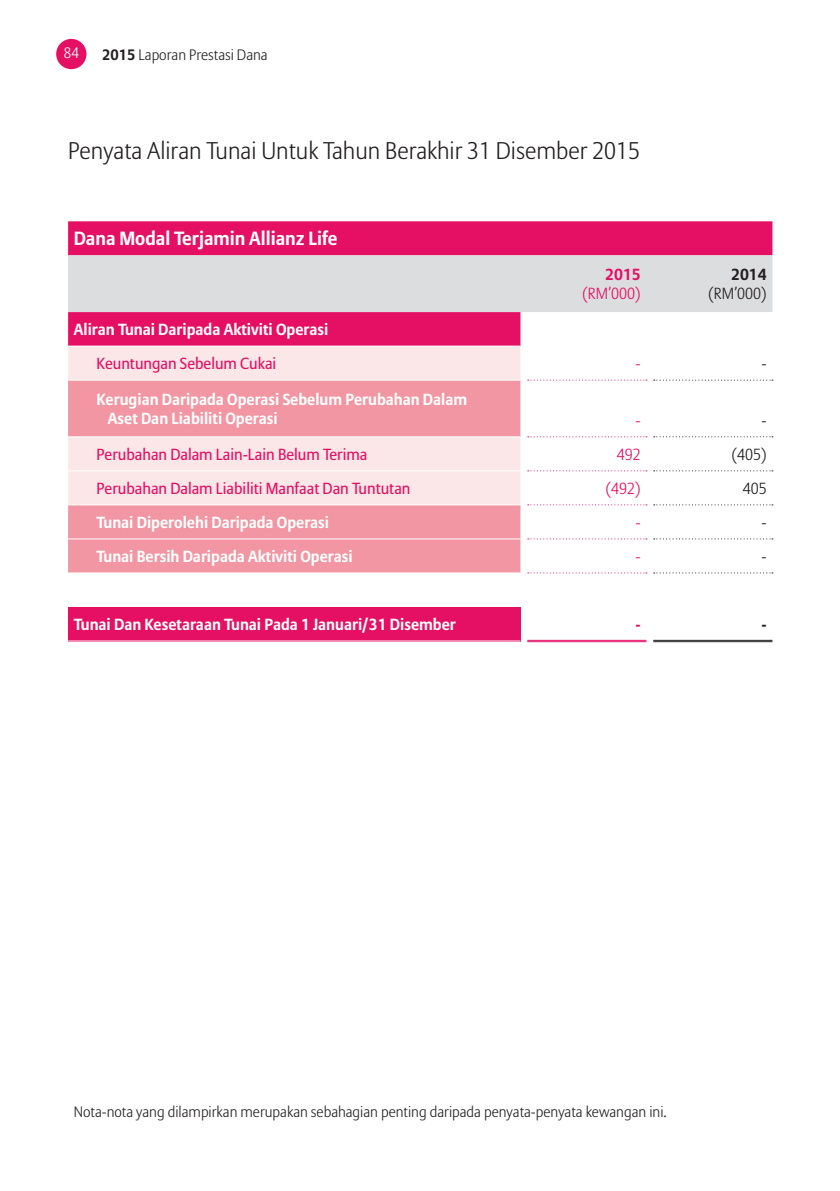
<style>
.page{position:relative;width:840px;height:1191px;background:#fff}
.page>*{position:absolute;margin:0;border:0;box-sizing:border-box;transform-origin:0 0}
.t1{font:300 24px "Allianz Sans";color:#231f20}
.t2{font:700 19px "Allianz Sans";color:#fff}
.t3{font:700 16px "Allianz Sans";color:#fff}
.t4{font:16px "Allianz Sans";color:#e50f63}
.Bodytext_Notes_to_th{font:300 16px "Allianz Sans";color:#e50f63}
.Bodytext_Notes_to_th-2{font:300 16px "Allianz Sans";color:#231f20}
.Bodytext_Notes_to_th-3{font:700 16px "Allianz Sans";color:#e50f63}
.Bodytext_Notes_to_th-4{font:700 16px "Allianz Sans";color:#231f20}
.t5{font:300 15px "Allianz Sans";color:#231f20}
.t6{font:300 15px "Allianz Sans";color:#fff}
.s1{font-weight:700}
</style>
<div class="page">
<svg style="left:68px;top:221px;width:704px;height:125px;fill:#e50f63"></svg>
<div style="left:68px;top:255px;width:704px;height:57px;background:#dcdddf"></div>
<div style="left:68px;top:346px;width:452px;height:33px;background:#fce7e8"></div>
<svg style="left:68px;top:380px;width:452px;height:192px;background:#f4b3bb"></svg>
<div style="left:68px;top:607px;width:452px;height:34px;background:#e50f63"></div>
<svg style="left:653px;top:379px;width:119px;height:1px"></svg>
<svg style="left:653px;top:436px;width:119px;height:1px"></svg>
<svg style="left:653px;top:470px;width:119px;height:1px"></svg>
<svg style="left:653px;top:504px;width:119px;height:1px"></svg>
<svg style="left:653px;top:538px;width:119px;height:1px"></svg>
<svg style="left:653px;top:572px;width:119px;height:1px"></svg>
<hr style="left:68px;top:640px;width:452px;height:1px;background:#fff">
<hr style="left:527px;top:640px;width:119px;height:1px;background:#e50f63">
<hr style="left:527px;top:641px;width:119px;height:1px;background:#e50f63">
<hr style="left:653px;top:640px;width:119px;height:1px;background:#231f20">
<hr style="left:653px;top:641px;width:119px;height:1px;background:#231f20">
<svg style="left:527px;top:379px;width:119px;height:1px"></svg>
<svg style="left:527px;top:436px;width:119px;height:1px"></svg>
<svg style="left:527px;top:470px;width:119px;height:1px"></svg>
<svg style="left:527px;top:504px;width:119px;height:1px"></svg>
<svg style="left:527px;top:538px;width:119px;height:1px"></svg>
<svg style="left:527px;top:572px;width:119px;height:1px"></svg>
<hr style="left:68px;top:345px;width:452px;height:1px;background:#fff">
<hr style="left:68px;top:436px;width:452px;height:1px;background:#fff">
<hr style="left:68px;top:470px;width:452px;height:1px;background:#fff">
<hr style="left:68px;top:504px;width:452px;height:1px;background:#fff">
<hr style="left:68px;top:538px;width:452px;height:1px;background:#fff">
<div style="left:56px;top:39px;width:30px;height:30px;background:#e50f63;border-radius:50%"></div>
<p class="t6" style="left:64px;top:44px;width:16px">84</p>
<p class="t5" style="left:102px;top:46px;width:167px"><span class="s1">2015</span> Laporan Prestasi Dana</p>
<p class="t1" style="left:68px;top:137px;width:573px">Penyata Aliran Tunai Untuk Tahun Berakhir 31 Disember 2015</p>
<p class="t2" style="left:74px;top:227px;width:265px">Dana Modal Terjamin Allianz Life</p>
<p class="Bodytext_Notes_to_th-3" style="left:605px;top:264px;width:37px">2015</p>
<p class="Bodytext_Notes_to_th" style="left:581px;top:284px;width:60px">(RM’000)</p>
<p class="Bodytext_Notes_to_th-4" style="left:730px;top:264px;width:37px">2014</p>
<p class="Bodytext_Notes_to_th-2" style="left:707px;top:284px;width:60px">(RM’000)</p>
<p class="t3" style="left:74px;top:319px;width:256px">Aliran Tunai Daripada Aktiviti Operasi</p>
<p class="t4" style="left:96px;top:354px;width:181px">Keuntungan Sebelum Cukai</p>
<p class="Bodytext_Notes_to_th" style="left:635px;top:354px;width:7px">-</p>
<p class="Bodytext_Notes_to_th-2" style="left:761px;top:354px;width:7px">-</p>
<p class="t3" style="left:96px;top:389px;width:372px">Kerugian Daripada Operasi Sebelum Perubahan Dalam</p>
<p class="t3" style="left:108px;top:408px;width:171px">Aset Dan Liabiliti Operasi</p>
<p class="Bodytext_Notes_to_th" style="left:635px;top:410px;width:7px">-</p>
<p class="Bodytext_Notes_to_th-2" style="left:761px;top:410px;width:7px">-</p>
<p class="t4" style="left:96px;top:444px;width:272px">Perubahan Dalam Lain-Lain Belum Terima</p>
<p class="Bodytext_Notes_to_th" style="left:616px;top:444px;width:25px">492</p>
<p class="Bodytext_Notes_to_th-2" style="left:731px;top:444px;width:37px">(405)</p>
<p class="t4" style="left:96px;top:479px;width:315px">Perubahan Dalam Liabiliti Manfaat Dan Tuntutan</p>
<p class="Bodytext_Notes_to_th" style="left:605px;top:478px;width:37px">(492)</p>
<p class="Bodytext_Notes_to_th-2" style="left:742px;top:478px;width:25px">405</p>
<p class="t3" style="left:96px;top:512px;width:234px">Tunai Diperolehi Daripada Operasi</p>
<p class="Bodytext_Notes_to_th" style="left:635px;top:512px;width:7px">-</p>
<p class="Bodytext_Notes_to_th-2" style="left:761px;top:512px;width:7px">-</p>
<p class="t3" style="left:96px;top:546px;width:257px">Tunai Bersih Daripada Aktiviti Operasi</p>
<p class="Bodytext_Notes_to_th" style="left:635px;top:546px;width:7px">-</p>
<p class="Bodytext_Notes_to_th-2" style="left:761px;top:546px;width:7px">-</p>
<p class="t3" style="left:74px;top:614px;width:383px">Tunai Dan Kesetaraan Tunai Pada 1 Januari/31 Disember</p>
<p class="Bodytext_Notes_to_th-3" style="left:635px;top:614px;width:7px">-</p>
<p class="Bodytext_Notes_to_th-4" style="left:761px;top:614px;width:7px">-</p>
<p class="t5" style="left:74px;top:1102px;width:594px">Nota-nota yang dilampirkan merupakan sebahagian penting daripada penyata-penyata kewangan ini.</p>
</div>
